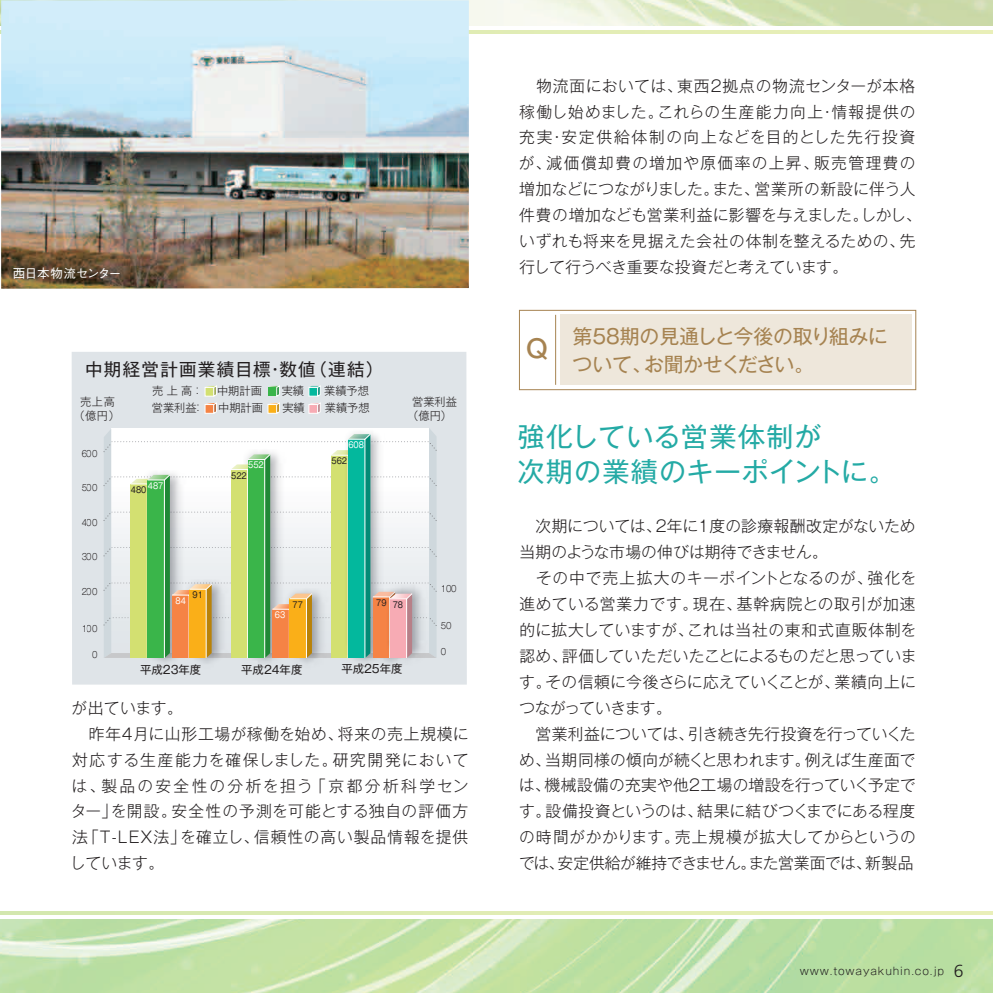
<style>
.page{position:relative;width:993px;height:993px;background:#fff}
.page>*{position:absolute;margin:0;border:0;box-sizing:border-box;transform-origin:0 0}
.t1{font:27.12px/34.6px "Gothic MB101 Pro";letter-spacing:.03em;color:#24aaa5}
.t2{font:500 24.85px "Gothic MB101 Pro";color:#a68351}
.t3{font:19.95px/28px "Gothic MB101 Pro";letter-spacing:-.015em;color:#a68351}
.t4{font:17.5px "Gothic MB101 Pro";letter-spacing:.075em;color:#231f20}
.t5{font:300 15.75px/25.9px "Gothic MB101 Pro";letter-spacing:.005em;color:#231f20}
.t6{font:300 15.75px/25.9px "Gothic MB101 Pro";letter-spacing:.025em;color:#231f20}
.t7{font:300 15.75px/25.9px "Gothic MB101 Pro";letter-spacing:.055em;color:#231f20}
.t8{font:500 12.6px "Gothic BBB Pro";letter-spacing:-.035em;color:#fff}
.t9{font:11.38px "Gothic MB101 Pro";color:#231f20}
.t10{font:300 11.2px/13.5px "Gothic MB101 Pro";color:#231f20;text-align:center}
.t11{font:300 10.5px "Gothic MB101 Pro";letter-spacing:.08em;color:#231f20}
.t12{font:300 8.75px "Gothic MB101 Pro";letter-spacing:-.025em;color:#231f20;scale:.9 1}
.t13{font:8.4px "Gothic MB101 Pro";color:#231f20;scale:.9 1}
.t14{font:8.4px "Gothic MB101 Pro";color:#fff;scale:.9 1}
.s1{font-family:"Frutiger LT Std";font-size:17.5px}
</style>
<div class="page">
<img style="left:0;top:919px;width:992px;height:73px">
<img style="left:0;top:0;width:992px;height:25px">
<hr style="left:0;top:31px;width:992px;height:2px;background:#e5eeb6">
<hr style="left:0;top:911px;width:992px;height:2px;background:#e0ecb4">
<div style="left:72px;top:352px;width:394px;height:332px;background:#dfe4e8"></div>
<div style="left:559px;top:315px;width:352px;height:70px;background:#eee7db"></div>
<hr style="left:555px;top:315px;width:1px;height:70px;background:#a68351">
<div style="left:519px;top:310px;width:396px;height:80px;border:1px solid #a68351"></div>
<img style="left:187px;top:394px;width:102px;height:291px">
<svg style="left:103px;top:427px;width:334px;height:231px"></svg>
<svg style="left:205px;top:385px;width:12px;height:11px"></svg>
<svg style="left:268px;top:385px;width:12px;height:11px"></svg>
<div style="left:308px;top:387px;width:10px;height:9px;background:#e8f2f2"></div>
<svg style="left:309px;top:385px;width:11px;height:11px"></svg>
<svg style="left:205px;top:402px;width:12px;height:11px"></svg>
<svg style="left:268px;top:402px;width:12px;height:11px"></svg>
<div style="left:308px;top:404px;width:10px;height:9px;background:#f3f1f3"></div>
<svg style="left:309px;top:403px;width:11px;height:10px"></svg>
<img style="left:1px;top:0;width:467px;height:288px">
<p class="t8" style="left:13px;top:262px;width:110px">西日本物流センター</p>
<p class="t4" style="left:85px;top:355px;width:300px">中期経営計画業績目標・数値（連結）</p>
<p class="t10" style="left:152px;top:381px;width:219px;line-height:16.8px;text-align:left">売上高：　 中期計画 　 実績　 業績予想営業利益：　 中期計画</p>
<p class="t10" style="left:73px;top:393px;width:48px">売上高（億円）</p>
<p class="t10" style="left:282px;top:399px;width:89px">実績　 業績予想</p>
<p class="t12" style="left:82px;top:446px;width:19px">600</p>
<p class="t12" style="left:82px;top:480px;width:19px">500</p>
<p class="t12" style="left:82px;top:515px;width:19px">400</p>
<p class="t12" style="left:82px;top:548px;width:19px">300</p>
<p class="t14" style="left:148px;top:478px;width:19px">487</p>
<p class="t13" style="left:131px;top:482px;width:19px">480</p>
<p class="t14" style="left:248px;top:457px;width:19px">552</p>
<p class="t13" style="left:231px;top:468px;width:19px">522</p>
<p class="t14" style="left:348px;top:437px;width:19px">608</p>
<p class="t13" style="left:331px;top:454px;width:19px">562</p>
<p class="t10" style="left:407px;top:393px;width:51px">営業利益（億円）</p>
<p class="t12" style="left:440px;top:581px;width:19px">100</p>
<p class="t12" style="left:82px;top:584px;width:19px">200</p>
<p class="t12" style="left:82px;top:621px;width:19px">100</p>
<p class="t12" style="left:440px;top:618px;width:13px">50</p>
<p class="t13" style="left:192px;top:588px;width:13px">91</p>
<p class="t14" style="left:175px;top:593px;width:13px">84</p>
<p class="t13" style="left:376px;top:596px;width:31px">79 78</p>
<p class="t13" style="left:292px;top:597px;width:13px">77</p>
<p class="t14" style="left:275px;top:607px;width:13px">63</p>
<p class="t12" style="left:92px;top:647px;width:7px">0</p>
<p class="t12" style="left:440px;top:644px;width:7px">0</p>
<p class="t9" style="left:140px;top:659px;width:63px">平成23年度</p>
<p class="t9" style="left:241px;top:659px;width:63px">平成24年度</p>
<p class="t9" style="left:341px;top:659px;width:63px">平成25年度</p>
<p class="t7" style="left:70px;top:692px;width:400px">が出ています。<br>　昨年4月に山形工場が稼働を始め、将来の売上規模に対応する生産能力を確保しました。研究開発においては、製品の安全性の分析を担う「京都分析科学センター」を開設。安全性の予測を可能とする独自の評価方法「T-LEX法」を確立し、信頼性の高い製品情報を提供しています。</p>
<p class="t6" style="left:518px;top:70px;width:404px">　物流面においては、東西2拠点の物流センターが本格稼働し始めました。これらの生産能力向上・情報提供の充実・安定供給体制の向上などを目的とした先行投資が、減価償却費の増加や原価率の上昇、販売管理費の増加などにつながりました。また、営業所の新設に伴う人件費の増加なども営業利益に影響を与えました。しかし、いずれも将来を見据えた会社の体制を整えるための、先行して行うべき重要な投資だと考えています。</p>
<h2 class="t2" style="left:526px;top:328px;width:23px">Q</h2>
<p class="t3" style="left:572px;top:320px;width:316px">第58期の見通しと今後の取り組みについて、お聞かせください。</p>
<h1 class="t1" style="left:517px;top:415px;width:380px">強化している営業体制が<br>次期の業績のキーポイントに。</h1>
<p class="t5" style="left:518px;top:511px;width:399px">　次期については、2年に1度の診療報酬改定がないため当期のような市場の伸びは期待できません。<br>　その中で売上拡大のキーポイントとなるのが、強化を進めている営業力です。現在、基幹病院との取引が加速的に拡大していますが、これは当社の東和式直販体制を認め、評価していただいたことによるものだと思っています。その信頼に今後さらに応えていくことが、業績向上につながっていきます。<br>　営業利益については、引き続き先行投資を行っていくため、当期同様の傾向が続くと思われます。例えば生産面では、機械設備の充実や他2工場の増設を行っていく予定です。設備投資というのは、結果に結びつくまでにある程度の時間がかかります。売上規模が拡大してからというのでは、安定供給が維持できません。また営業面では、新製品</p>
<p class="t11" style="left:799px;top:961px;width:165px">www.towayakuhin.co.jp <span class="s1">6</span></p>
</div>
